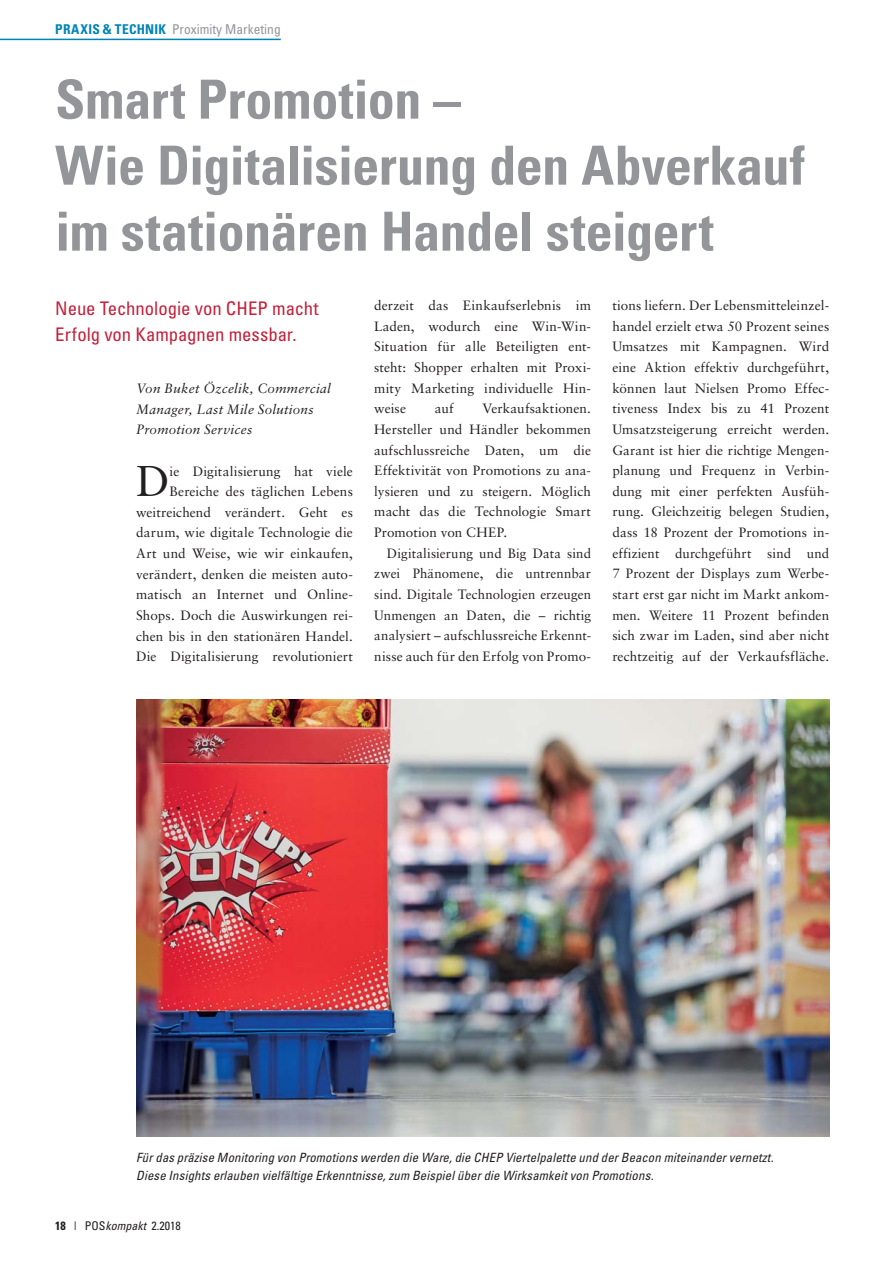
<style>
.page{position:relative;width:893px;height:1263px;background:#fff}
.page>*{position:absolute;margin:0;border:0;box-sizing:border-box;transform-origin:0 0}
.t1{font:700 condensed 54px/66px "Univers";letter-spacing:-.01em;color:#939598}
.t2{font:43.05px "Sabon LT Std";color:#231f20}
.t3{font:condensed 18.75px/25.5px "Univers";color:#c3203a}
.t4{font:13.5px/20.7px "Sabon LT Std";letter-spacing:.005em;color:#231f20;text-align:justify}
.t5{font:italic 13.5px/20.7px "Sabon LT Std";letter-spacing:.02em;color:#231f20}
.t6{font:condensed 13.5px "Univers";color:#939598}
.t7{font:italic condensed 12.75px/18px "Univers";letter-spacing:.01em;color:#231f20}
.t8{font:condensed 12px "Univers";color:#231f20}
.s1{font-weight:700;color:#0084b5}
.s2{font-weight:700}
.s3{font-style:italic}
</style>
<div class="page">
<hr style="left:0;top:39px;width:281px;height:1px;background:#0084b5">
<img style="left:136px;top:699px;width:693px;height:437px">
<p class="t6" style="left:55px;top:25px;width:227px"><span class="s1">PRAXIS &amp; TECHNIK</span> Proximity Marketing</p>
<h1 class="t1" style="left:55px;top:72px;width:751px">Smart Promotion –<br>Wie Digitalisierung den Abverkauf im stationären Handel steigert</h1>
<h3 class="t3" style="left:55px;top:297px;width:265px">Neue Technologie von CHEP macht<br>Erfolg von Kampagnen messbar.</h3>
<p class="t5" style="left:136px;top:379px;width:196px">Von Buket Özcelik, Commercial<br>Manager, Last Mile Solutions<br>Promotion Services</p>
<h2 class="t2" style="left:136px;top:460px;width:35px">D</h2>
<p class="t4" style="left:136px;top:461px;width:218px;text-align:right">ie Digitalisierung hat viele Bereiche des täglichen Lebens weitreichend verändert. Geht es darum, wie digitale Technologie die Art und Weise, wie wir einkaufen, verändert, denken die meisten auto&shy;matisch an Internet und Online-Shops. Doch die Auswirkungen rei&shy;chen bis in den stationären Handel.<br>Die Digitalisierung revolutioniert</p>
<p class="t4" style="left:374px;top:296px;width:218px">derzeit das Einkaufserlebnis im Laden, wodurch eine Win-Win-Situation für alle Beteiligten ent&shy;steht: Shopper erhalten mit Proxi&shy;mity Marketing individuelle Hin&shy;weise</p>
<p class="t4" style="left:374px;top:399px;width:218px;text-indent:108px">Verkaufsaktionen.<br>Hersteller und Händler bekommen aufschlussreiche Daten, um die Effektivität von Promotions zu ana&shy;lysieren und zu steigern. Möglich macht das die Technologie Smart Promotion von CHEP.</p>
<p class="t4" style="left:374px;top:543px;width:218px;text-indent:13px">Digitalisierung und Big Data sind zwei Phänomene, die untrennbar sind. Digitale Technologien erzeugen Unmengen an Daten, die – richtig analysiert – aufschlussreiche Erkennt&shy;nisse auch für den Erfolg von Promo-</p>
<p class="t4" style="left:435px;top:399px;width:20px">auf</p>
<p class="t4" style="left:612px;top:296px;width:218px">tions liefern. Der Lebensmitteleinzel&shy;handel erzielt etwa 50 Prozent seines Umsatzes mit Kampagnen. Wird eine Aktion effektiv durchgeführt, können laut Nielsen Promo Effec&shy;tiveness Index bis zu 41 Prozent Umsatzsteigerung erreicht werden.<br>Garant ist hier die richtige Mengen&shy;planung und Frequenz in Verbin&shy;dung mit einer perfekten Ausfüh&shy;rung. Gleichzeitig belegen Studien, dass 18 Prozent der Promotions in&shy;effizient durchgeführt sind und 7 Prozent der Displays zum Werbe&shy;start erst gar nicht im Markt ankom&shy;men. Weitere 11 Prozent befinden sich zwar im Laden, sind aber nicht rechtzeitig auf der Verkaufsfläche.</p>
<p class="t7" style="left:136px;top:1149px;width:639px">Für das präzise Monitoring von Promotions werden die Ware, die CHEP Viertelpalette und der Beacon miteinander vernetzt.<br>Diese Insights erlauben vielfältige Erkenntnisse, zum Beispiel über die Wirksamkeit von Promotions.</p>
<p class="t8" style="left:55px;top:1221px;width:127px"><span class="s2">18</span> | POS<span class="s3">kompakt</span> 2.2018</p>
</div>
